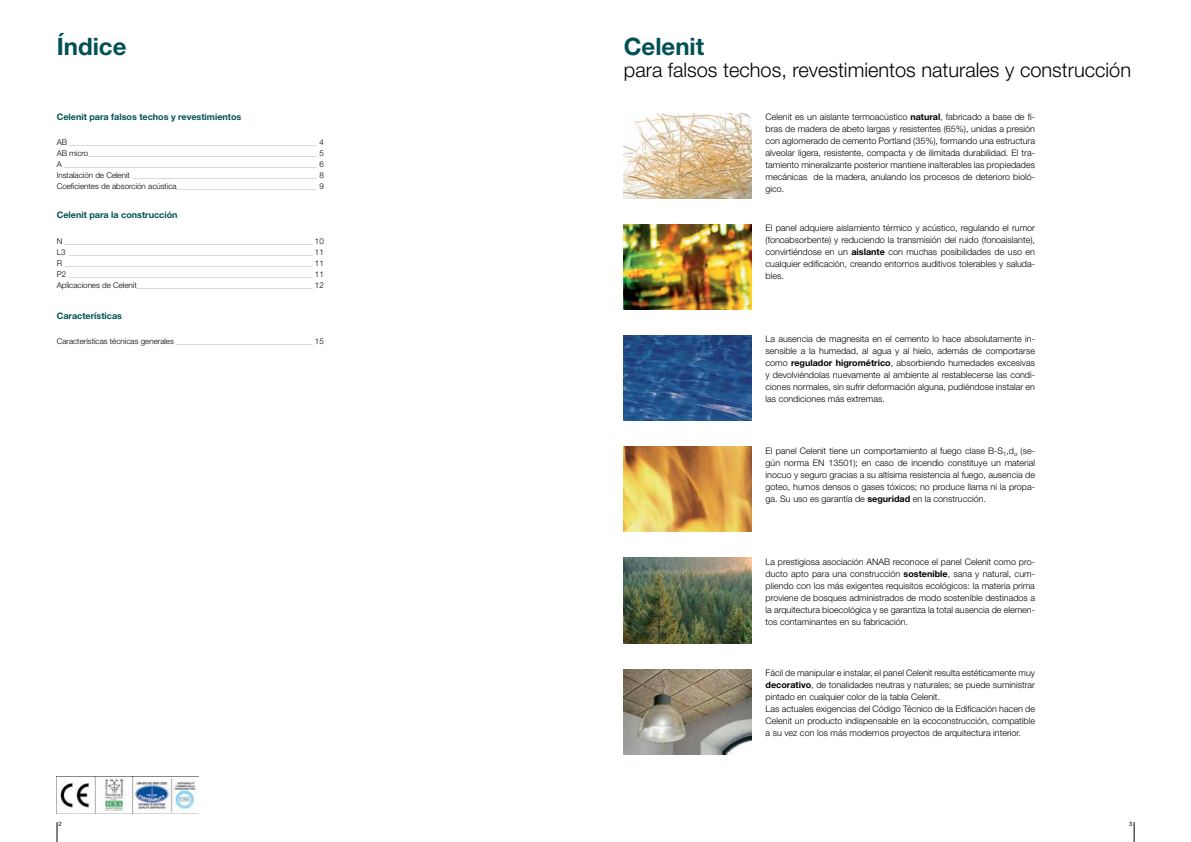
<style>
.page{position:relative;width:1191px;height:842px;background:#fff}
.page>*{position:absolute;margin:0;border:0;box-sizing:border-box;transform-origin:0 0}
.t1{font:700 24px "Helvetica Neue LT Std";color:#005056}
.t2{font:300 20px "Helvetica Neue LT Std";color:#000}
.t3{font:300 9px/12px "Helvetica Neue LT Std";color:#000;text-align:justify}
.t4{font:700 9px "Helvetica Neue LT Std";color:#005056}
.t5{font:300 8px/11px "Helvetica Neue LT Std";color:#a7a9ac;text-align:justify}
.t6{font:300 8px "Helvetica Neue LT Std";color:#000}
.t7{font:6px "Helvetica Neue LT Std";color:#000}
.s1{font-weight:700}
.s2{color:#000}
.s3{color:#a7a9ac}
</style>
<div class="page">
<svg style="left:1133px;top:822px;width:1px;height:20px"></svg>
<svg style="left:57px;top:822px;width:1px;height:20px"></svg>
<img style="left:624px;top:447px;width:127px;height:85px">
<img style="left:624px;top:113px;width:127px;height:86px">
<img style="left:624px;top:558px;width:127px;height:85px">
<img style="left:624px;top:225px;width:127px;height:85px">
<img style="left:624px;top:669px;width:127px;height:85px">
<img style="left:624px;top:336px;width:127px;height:85px">
<img style="left:57px;top:776px;width:141px;height:38px">
<p class="t1" style="left:57px;top:32px;width:71px">Índice</p>
<p class="t1" style="left:624px;top:32px;width:82px">Celenit</p>
<p class="t2" style="left:624px;top:58px;width:509px">para falsos techos, revestimientos naturales y construcción</p>
<p class="t3" style="left:765px;top:110px;width:271px">Celenit es un aislante termoacústico <span class="s1">natural</span>, fabricado a base de fi&shy;bras de madera de abeto largas y resistentes (65%), unidas a presión con aglomerado de cemento Portland (35%), formando una estructura alveolar ligera, resistente, compacta y de ilimitada durabilidad. El tra&shy;tamiento mineralizante posterior mantiene inalterables las propiedades mecánicas de la madera, anulando los procesos de deterioro bioló&shy;gico.</p>
<p class="t3" style="left:765px;top:222px;width:271px">El panel adquiere aislamiento térmico y acústico, regulando el rumor (fonoabsorbente) y reduciendo la transmisión del ruido (fonoaislante), convirtiéndose en un <span class="s1">aislante</span> con muchas posibilidades de uso en cualquier edificación, creando entornos auditivos tolerables y saluda&shy;bles.</p>
<p class="t4" style="left:57px;top:111px;width:186px">Celenit para falsos techos y revestimientos</p>
<p class="t5" style="left:57px;top:137px;width:268px"><span class="s2">AB</span> ______________________________________________________________ <span class="s2">4<br>AB micro</span>_________________________________________________________ <span class="s2">5<br>A</span> _______________________________________________________________ <span class="s2">6<br>Instalación de Celenit</span> ______________________________________________ <span class="s2">8<br>Coeficientes de absorción acústica</span>___________________________________ <span class="s2">9</span></p>
<p class="t4" style="left:57px;top:210px;width:122px">Celenit para la construcción</p>
<p class="t5" style="left:57px;top:235px;width:268px"><span class="s2">N</span> ______________________________________________________________ <span class="s2">10<br>L3</span> _____________________________________________________________ <span class="s2">11<br>R</span> ______________________________________________________________ <span class="s2">11<br>P2</span> _____________________________________________________________ <span class="s2">11<br>Aplicaciones de Celenit</span>____________________________________________ <span class="s2">12</span></p>
<p class="t4" style="left:57px;top:310px;width:67px">Características</p>
<p class="t6" style="left:57px;top:337px;width:268px">Características técnicas generales <span class="s3">__________________________________</span> 15</p>
<p class="t3" style="left:765px;top:333px;width:271px">La ausencia de magnesita en el cemento lo hace absolutamente in&shy;sensible a la humedad, al agua y al hielo, además de comportarse como <span class="s1">regulador higrométrico</span>, absorbiendo humedades excesivas y devolviéndolas nuevamente al ambiente al restablecerse las condi&shy;ciones normales, sin sufrir deformación alguna, pudiéndose instalar en las condiciones más extremas.</p>
<p class="t3" style="left:765px;top:444px;width:271px">El panel Celenit tiene un comportamiento al fuego clase B-S<sub>1</sub>,d<sub>o</sub> (se&shy;gún norma EN 13501); en caso de incendio constituye un material inocuo y seguro gracias a su altísima resistencia al fuego, ausencia de goteo, humos densos o gases tóxicos; no produce llama ni la propa&shy;ga. Su uso es garantía de <span class="s1">seguridad</span> en la construcción.</p>
<p class="t3" style="left:765px;top:556px;width:271px">La prestigiosa asociación ANAB reconoce el panel Celenit como pro&shy;ducto apto para una construcción <span class="s1">sostenible</span>, sana y natural, cum&shy;pliendo con los más exigentes requisitos ecológicos: la materia prima proviene de bosques administrados de modo sostenible destinados a la arquitectura bioecológica y se garantiza la total ausencia de elemen&shy;tos contaminantes en su fabricación.</p>
<p class="t3" style="left:765px;top:667px;width:271px;text-align:left">Fácil de manipular e instalar, el panel Celenit resulta estéticamente muy <span class="s1">decorativo</span>, de tonalidades neutras y naturales; se puede suministrar pintado en cualquier color de la tabla Celenit.<br>Las actuales exigencias del Código Técnico de la Edificación hacen de Celenit un producto indispensable en la ecoconstrucción, compatible a su vez con los más modernos proyectos de arquitectura interior.</p>
<p class="t7" style="left:59px;top:821px;width:5px">2</p>
<p class="t7" style="left:1129px;top:821px;width:5px">3</p>
</div>
